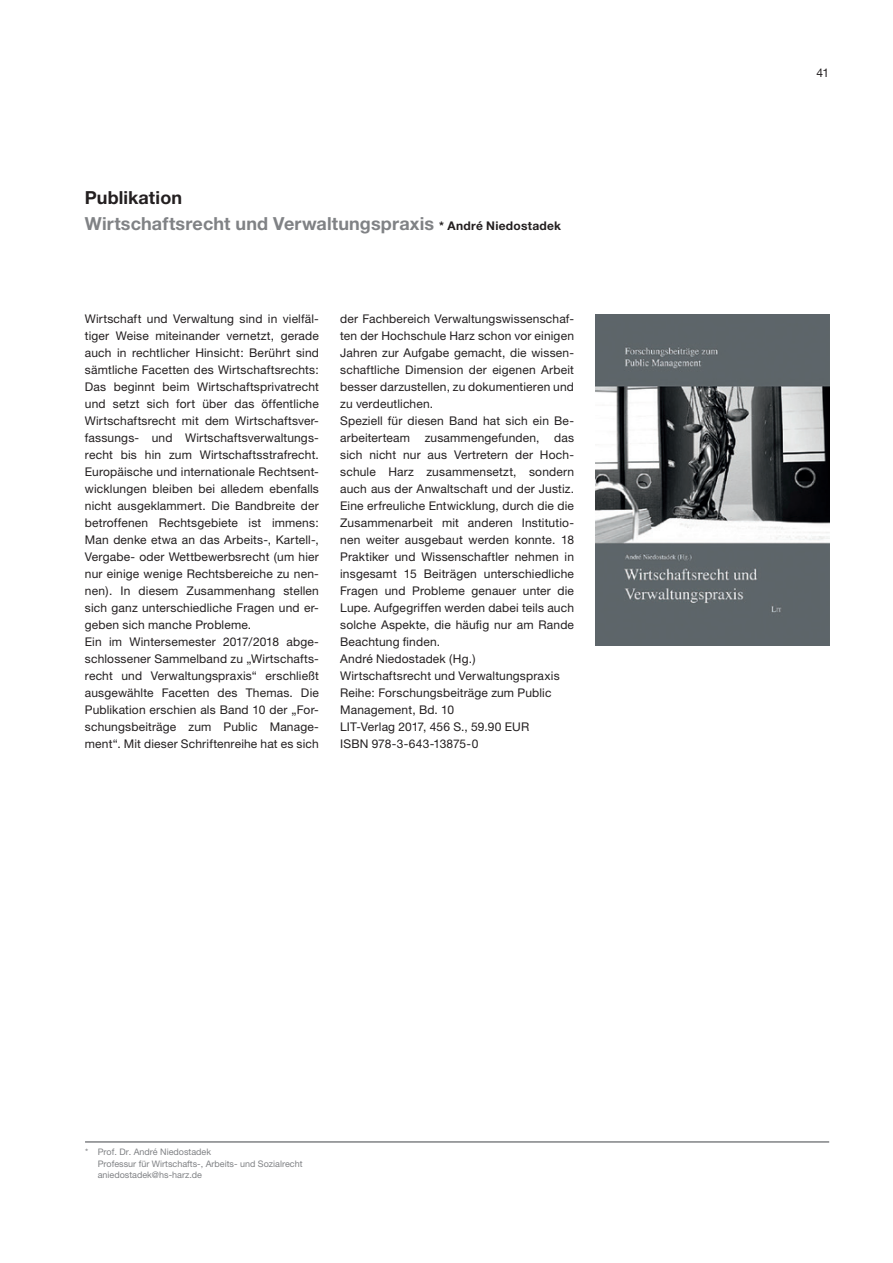
<style>
.page{position:relative;width:893px;height:1263px;background:#fff}
.page>*{position:absolute;margin:0;border:0;box-sizing:border-box;transform-origin:0 0}
.t1{font:700 18px/25.5px "Helvetica Neue";letter-spacing:.01em;color:#808285}
.t2{font:12px/17px "Helvetica Neue";letter-spacing:.015em;color:#231f20}
.t3{font:12px "Helvetica Neue";color:#231f20}
.t4{font:9px/11.2px "Helvetica Neue";color:#808285}
.s1{color:#231f20}
.s2{font-size:12px;color:#231f20}
</style>
<div class="page">
<hr style="left:85px;top:1141px;width:744px;height:2px;background:#808285">
<img style="left:596px;top:315px;width:233px;height:331px">
<h1 class="t1" style="left:85px;top:185px;width:478px"><span class="s1">Publikation<br></span>Wirtschaftsrecht und Verwaltungspraxis <span class="s2">* André Niedostadek</span></h1>
<p class="t2" style="left:85px;top:310px;width:236px">Wirtschaft und Verwaltung sind in vielfäl&shy;tiger Weise miteinander vernetzt, gerade auch in rechtlicher Hinsicht: Berührt sind sämtliche Facetten des Wirtschaftsrechts:<br>Das beginnt beim Wirtschaftsprivatrecht und setzt sich fort über das öffentliche Wirtschaftsrecht mit dem Wirtschaftsver&shy;fassungs- und Wirtschaftsverwaltungs&shy;recht bis hin zum Wirtschaftsstrafrecht.<br>Europäische und internationale Rechtsent&shy;wicklungen bleiben bei alledem ebenfalls nicht ausgeklammert. Die Bandbreite der betroffenen Rechtsgebiete ist immens:<br>Man denke etwa an das Arbeits-, Kartell-, Vergabe- oder Wettbewerbsrecht (um hier nur einige wenige Rechtsbereiche zu nen&shy;nen). In diesem Zusammenhang stellen sich ganz unterschiedliche Fragen und er&shy;geben sich manche Probleme.<br>Ein im Wintersemester 2017/2018 abge&shy;schlossener Sammelband zu „Wirtschafts&shy;recht und Verwaltungspraxis“ erschließt ausgewählte Facetten des Themas. Die Publikation erschien als Band 10 der „For&shy;schungsbeiträge zum Public Manage&shy;ment“. Mit dieser Schriftenreihe hat es sich</p>
<p class="t2" style="left:340px;top:310px;width:235px">der Fachbereich Verwaltungswissenschaf&shy;ten der Hochschule Harz schon vor einigen Jahren zur Aufgabe gemacht, die wissen&shy;schaftliche Dimension der eigenen Arbeit besser darzustellen, zu dokumentieren und zu verdeutlichen.<br>Speziell für diesen Band hat sich ein Be&shy;arbeiterteam zusammengefunden, das sich nicht nur aus Vertretern der Hoch&shy;schule Harz zusammensetzt, sondern auch aus der Anwaltschaft und der Justiz.<br>Eine erfreuliche Entwicklung, durch die die Zusammenarbeit mit anderen Institutio&shy;nen weiter ausgebaut werden konnte. 18<br>Praktiker und Wissenschaftler nehmen in insgesamt 15 Beiträgen unterschiedliche Fragen und Probleme genauer unter die Lupe. Aufgegriffen werden dabei teils auch solche Aspekte, die häufig nur am Rande Beachtung finden.<br>André Niedostadek (Hg.)<br>Wirtschaftsrecht und Verwaltungspraxis Reihe: Forschungsbeiträge zum Public Management, Bd. 10<br>LIT-Verlag 2017, 456 S., 59.90 EUR<br>ISBN 978-3-643-13875-0</p>
<p class="t4" style="left:98px;top:1146px;width:206px;text-indent:-13px">* Prof. Dr. André Niedostadek<br>Professur für Wirtschafts-, Arbeits- und Sozialrecht aniedostadek@hs-harz.de</p>
<p class="t3" style="left:816px;top:64px;width:14px">41</p>
</div>
